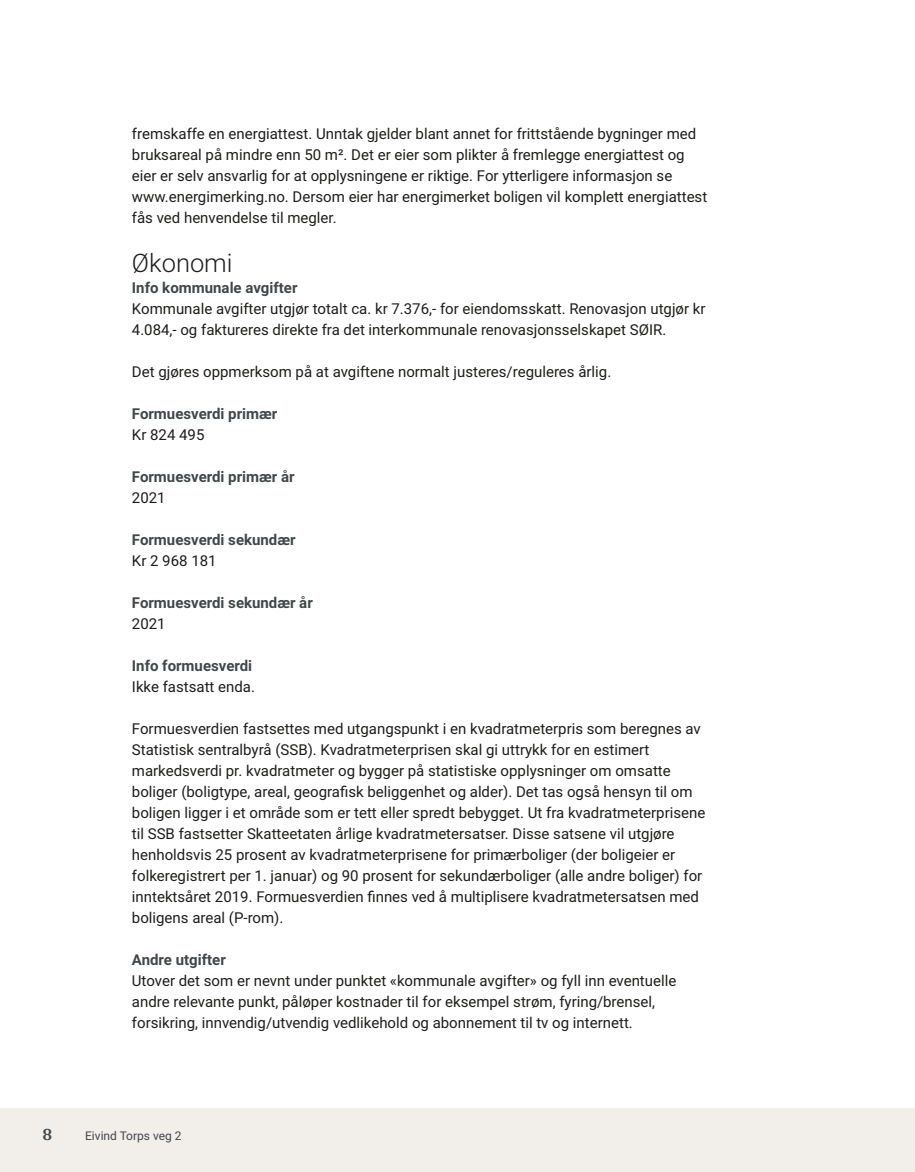
<style>
.page{position:relative;width:915px;height:1172px;background:#fff}
.page>*{position:absolute;margin:0;border:0;box-sizing:border-box;transform-origin:0 0}
.t1{font:300 25.5px "Roboto";color:#1d1d1b}
.t2{font:700 18px "Arya";color:#414749}
.t3{font:15px/21px "Roboto";color:#1d1d1b}
.t4{font:700 15px "Roboto";color:#414749}
.t5{font:12px "Roboto";color:#414749}
</style>
<div class="page">
<div style="left:0;top:1108px;width:914px;height:64px;background:#f2eeea"></div>
<p class="t3" style="left:132px;top:122px;width:576px">fremskaffe en energiattest. Unntak gjelder blant annet for frittstående bygninger med bruksareal på mindre enn 50 m². Det er eier som plikter å fremlegge energiattest og eier er selv ansvarlig for at opplysningene er riktige. For ytterligere informasjon se www.energimerking.no. Dersom eier har energimerket boligen vil komplett energiattest fås ved henvendelse til megler.</p>
<h1 class="t1" style="left:132px;top:245px;width:102px">Økonomi</h1>
<p class="t4" style="left:132px;top:277px;width:167px">Info kommunale avgifter</p>
<p class="t3" style="left:132px;top:298px;width:575px">Kommunale avgifter utgjør totalt ca. kr 7.376,‑ for eiendomsskatt. Renovasjon utgjør kr<br>4.084,‑ og faktureres direkte fra det interkommunale renovasjonsselskapet SØIR.</p>
<p class="t3" style="left:132px;top:361px;width:480px">Det gjøres oppmerksom på at avgiftene normalt justeres/reguleres årlig.</p>
<p class="t4" style="left:132px;top:403px;width:147px">Formuesverdi primær</p>
<p class="t3" style="left:132px;top:424px;width:74px">Kr 824 495</p>
<p class="t4" style="left:132px;top:466px;width:164px">Formuesverdi primær år</p>
<p class="t3" style="left:132px;top:487px;width:35px">2021</p>
<p class="t4" style="left:132px;top:529px;width:165px">Formuesverdi sekundær</p>
<p class="t3" style="left:132px;top:550px;width:86px">Kr 2 968 181</p>
<p class="t4" style="left:132px;top:592px;width:182px">Formuesverdi sekundær år</p>
<p class="t3" style="left:132px;top:613px;width:35px">2021</p>
<p class="t4" style="left:132px;top:655px;width:122px">Info formuesverdi</p>
<p class="t3" style="left:132px;top:676px;width:125px">Ikke fastsatt enda.</p>
<p class="t3" style="left:132px;top:718px;width:574px">Formuesverdien fastsettes med utgangspunkt i en kvadratmeterpris som beregnes av Statistisk sentralbyrå (SSB). Kvadratmeterprisen skal gi uttrykk for en estimert markedsverdi pr. kvadratmeter og bygger på statistiske opplysninger om omsatte boliger (boligtype, areal, geografisk beliggenhet og alder). Det tas også hensyn til om boligen ligger i et område som er tett eller spredt bebygget. Ut fra kvadratmeterprisene til SSB fastsetter Skatteetaten årlige kvadratmetersatser. Disse satsene vil utgjøre henholdsvis 25 prosent av kvadratmeterprisene for primærboliger (der boligeier er folkeregistrert per 1. januar) og 90 prosent for sekundærboliger (alle andre boliger) for inntektsåret 2019. Formuesverdien finnes ved å multiplisere kvadratmetersatsen med boligens areal (P‑rom).</p>
<p class="t4" style="left:132px;top:949px;width:95px">Andre utgifter</p>
<p class="t3" style="left:132px;top:970px;width:545px">Utover det som er nevnt under punktet «kommunale avgifter» og fyll inn eventuelle andre relevante punkt, påløper kostnader til for eksempel strøm, fyring/brensel, forsikring, innvendig/utvendig vedlikehold og abonnement til tv og internett.</p>
<p class="t2" style="left:43px;top:1123px;width:11px">8</p>
<p class="t5" style="left:85px;top:1127px;width:98px">Eivind Torps veg 2</p>
</div>
